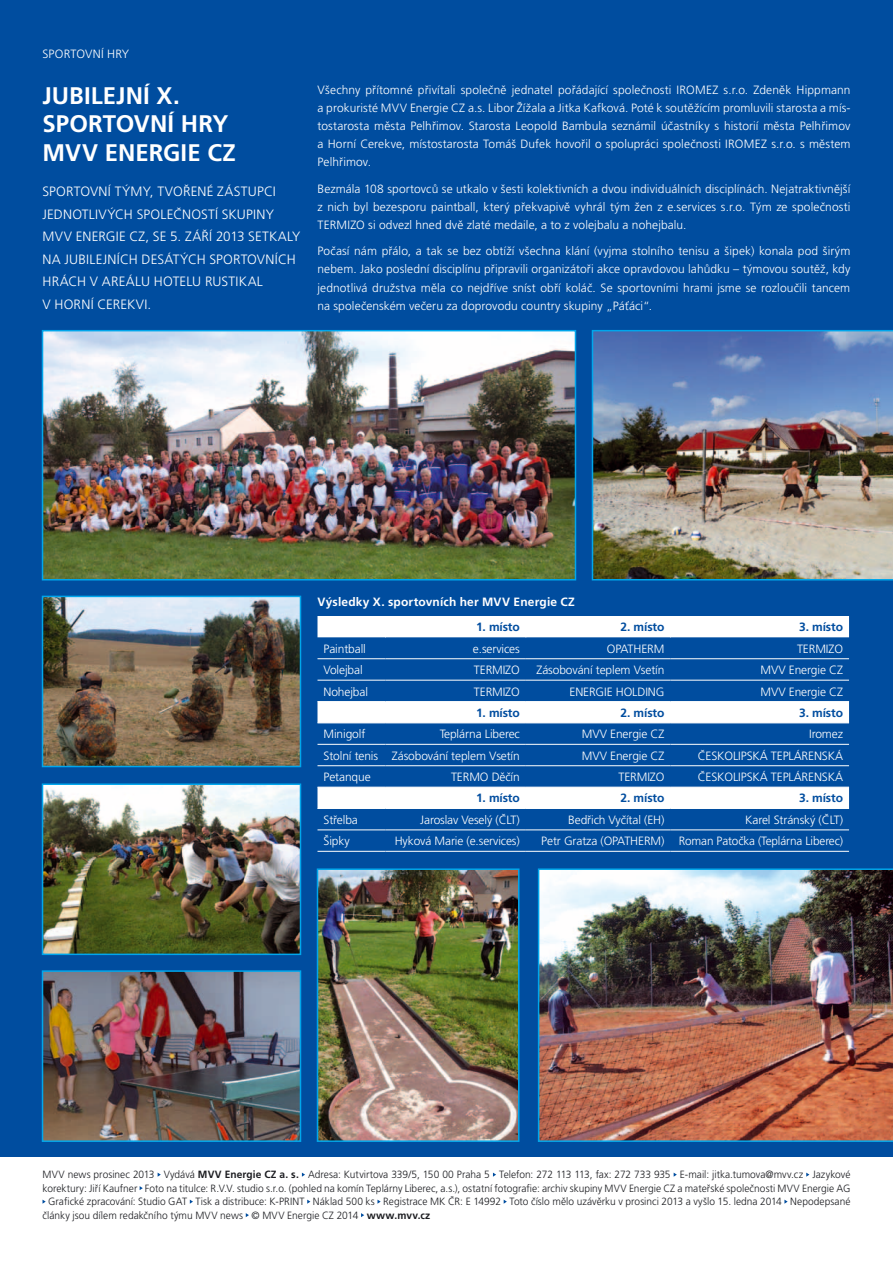
<style>
.page{position:relative;width:893px;height:1263px;background:#fff}
.page>*{position:absolute;margin:0;border:0;box-sizing:border-box;transform-origin:0 0}
.t1{font:700 24px/28.5px "Frutiger CE";letter-spacing:.005em;color:#fff}
.t2{font:300 13.5px "Frutiger CE";letter-spacing:.005em;color:#fff}
.t3{font:300 12px/18px "Frutiger CE";letter-spacing:-.01em;color:#fff;text-align:justify}
.t4{font:700 12px "Frutiger CE";letter-spacing:-.01em;color:#004d9f}
.t5{font:700 12px "Frutiger CE";letter-spacing:.015em;color:#fff}
.t6{font:300 12px "Frutiger CE";letter-spacing:.015em;color:#fff}
.t7{font:300 10.5px "Frutiger CE";color:#1b1c20}
.s1{font-weight:700}
</style>
<div class="page">
<div style="left:0;top:0;width:893px;height:1157px;background:#004d9f"></div>
<img style="left:592px;top:330px;width:301px;height:250px">
<svg style="left:806px;top:1172px;width:3px;height:5px"></svg>
<svg style="left:377px;top:1199px;width:4px;height:5px"></svg>
<svg style="left:784px;top:1199px;width:4px;height:5px"></svg>
<img style="left:45px;top:333px;width:528px;height:244px">
<div style="left:42px;top:330px;width:534px;height:250px;border:2px solid #00a6eb"></div>
<img style="left:45px;top:786px;width:253px;height:166px">
<div style="left:42px;top:783px;width:259px;height:172px;border:2px solid #00a6eb"></div>
<img style="left:320px;top:871px;width:196px;height:268px">
<div style="left:317px;top:868px;width:202px;height:274px;border:2px solid #00a6eb"></div>
<img style="left:45px;top:973px;width:253px;height:166px">
<div style="left:42px;top:970px;width:259px;height:172px;border:2px solid #00a6eb"></div>
<img style="left:538px;top:868px;width:355px;height:274px">
<img style="left:45px;top:599px;width:253px;height:165px">
<div style="left:42px;top:596px;width:259px;height:171px;border:2px solid #00a6eb"></div>
<svg style="left:317px;top:616px;width:532px;height:192px"></svg>
<svg style="left:385px;top:616px;width:1px;height:21px"></svg>
<svg style="left:525px;top:616px;width:1px;height:21px"></svg>
<svg style="left:670px;top:616px;width:1px;height:21px"></svg>
<hr style="left:317px;top:658px;width:69px;height:1px;background:#fff">
<hr style="left:386px;top:658px;width:140px;height:1px;background:#fff">
<hr style="left:526px;top:658px;width:144px;height:1px;background:#fff">
<hr style="left:670px;top:658px;width:179px;height:1px;background:#fff">
<hr style="left:317px;top:680px;width:69px;height:1px;background:#fff">
<hr style="left:386px;top:680px;width:140px;height:1px;background:#fff">
<hr style="left:526px;top:680px;width:144px;height:1px;background:#fff">
<hr style="left:670px;top:680px;width:179px;height:1px;background:#fff">
<hr style="left:317px;top:701px;width:69px;height:1px;background:#fff">
<hr style="left:386px;top:701px;width:140px;height:1px;background:#fff">
<hr style="left:526px;top:701px;width:144px;height:1px;background:#fff">
<hr style="left:670px;top:701px;width:179px;height:1px;background:#fff">
<hr style="left:317px;top:723px;width:69px;height:1px;background:#fff">
<hr style="left:386px;top:723px;width:140px;height:1px;background:#fff">
<hr style="left:526px;top:723px;width:144px;height:1px;background:#fff">
<hr style="left:670px;top:723px;width:179px;height:1px;background:#fff">
<hr style="left:317px;top:744px;width:69px;height:1px;background:#fff">
<hr style="left:386px;top:744px;width:140px;height:1px;background:#fff">
<hr style="left:526px;top:744px;width:144px;height:1px;background:#fff">
<hr style="left:670px;top:744px;width:179px;height:1px;background:#fff">
<hr style="left:317px;top:765px;width:69px;height:1px;background:#fff">
<hr style="left:386px;top:765px;width:140px;height:1px;background:#fff">
<hr style="left:526px;top:765px;width:144px;height:1px;background:#fff">
<hr style="left:670px;top:765px;width:179px;height:1px;background:#fff">
<hr style="left:317px;top:787px;width:69px;height:1px;background:#fff">
<hr style="left:386px;top:787px;width:140px;height:1px;background:#fff">
<hr style="left:526px;top:787px;width:144px;height:1px;background:#fff">
<hr style="left:670px;top:787px;width:179px;height:1px;background:#fff">
<hr style="left:317px;top:808px;width:69px;height:1px;background:#fff">
<hr style="left:386px;top:808px;width:140px;height:1px;background:#fff">
<hr style="left:526px;top:808px;width:144px;height:1px;background:#fff">
<hr style="left:670px;top:808px;width:179px;height:1px;background:#fff">
<hr style="left:317px;top:830px;width:69px;height:1px;background:#fff">
<hr style="left:386px;top:830px;width:140px;height:1px;background:#fff">
<hr style="left:526px;top:830px;width:144px;height:1px;background:#fff">
<hr style="left:670px;top:830px;width:179px;height:1px;background:#fff">
<hr style="left:317px;top:851px;width:69px;height:1px;background:#fff">
<hr style="left:386px;top:851px;width:140px;height:1px;background:#fff">
<hr style="left:526px;top:851px;width:144px;height:1px;background:#fff">
<hr style="left:670px;top:851px;width:179px;height:1px;background:#fff">
<p class="t6" style="left:43px;top:47px;width:88px">SPORTOVNÍ HRY</p>
<h1 class="t1" style="left:43px;top:81px;width:195px">JUBILEJNÍ X.<br>SPORTOVNÍ HRY<br>MVV ENERGIE CZ</h1>
<p class="t2" style="left:43px;top:184px;width:16px">Sportovn</p>
<p class="t2" style="left:108px;top:184px;width:17px">í týmy</p>
<p class="t2" style="left:150px;top:184px;width:17px">, tvořené</p>
<p class="t2" style="left:217px;top:184px;width:9px">zástupci</p>
<p class="t2" style="left:43px;top:206px;width:9px">jednotlivých</p>
<p class="t2" style="left:137px;top:206px;width:9px">společnost</p>
<p class="t2" style="left:215px;top:206px;width:16px">í skupiny</p>
<p class="t2" style="left:43px;top:229px;width:48px">MVV Energie</p>
<p class="t2" style="left:129px;top:229px;width:128px">CZ, se 5. Září 2013 setkaly</p>
<p class="t2" style="left:43px;top:251px;width:8px">najubilejn</p>
<p class="t2" style="left:117px;top:251px;width:34px">ích desátých</p>
<p class="t2" style="left:209px;top:251px;width:9px">sportovn</p>
<p class="t2" style="left:275px;top:251px;width:13px">ích</p>
<p class="t2" style="left:42px;top:274px;width:10px">hrách</p>
<p class="t2" style="left:90px;top:274px;width:9px">vareálu</p>
<p class="t2" style="left:154px;top:274px;width:9px">hotelu</p>
<p class="t2" style="left:205px;top:274px;width:16px">Rustikal</p>
<p class="t2" style="left:42px;top:296px;width:31px">v Horn</p>
<p class="t2" style="left:91px;top:296px;width:23px">í Cerekvi</p>
<p class="t2" style="left:148px;top:296px;width:5px">.</p>
<p class="t3" style="left:317px;top:81px;width:534px">Všechny přítomné přivítali společně jednatel pořádající společnosti IROMEZ s.r.o. Zdeněk Hippmann a prokuristé MVV Energie CZ a.s. Libor Žížala a Jitka Kafková. Poté k soutěžícím promluvili starosta a mís&shy;tostarosta města Pelhřimov. Starosta Leopold Bambula seznámil účastníky s historií města Pelhřimov a Horní Cerekve, místostarosta Tomáš Dufek hovořil o spolupráci společnosti IROMEZ s.r.o. s městem Pelhřimov.</p>
<p class="t3" style="left:317px;top:180px;width:534px">Bezmála 108 sportovců se utkalo v šesti kolektivních a dvou individuálních disciplínách. Nejatraktivnější z nich byl bezesporu paintball, který překvapivě vyhrál tým žen z e.services s.r.o. Tým ze společnosti TERMIZO si odvezl hned dvě zlaté medaile, a to z volejbalu a nohejbalu.</p>
<p class="t3" style="left:317px;top:242px;width:534px">Počasí nám přálo, a tak se bez obtíží všechna klání (vyjma stolního tenisu a šipek) konala pod širým nebem. Jako poslední disciplínu připravili organizátoři akce opravdovou lahůdku – týmovou soutěž, kdy jednotlivá družstva měla co nejdříve sníst obří koláč. Se sportovními hrami jsme se rozloučili tancem na společenském večeru za doprovodu country skupiny „Páťáci“.</p>
<p class="t5" style="left:317px;top:595px;width:259px">Výsledky X. sportovních her MVV Energie CZ</p>
<p class="t4" style="left:476px;top:620px;width:45px">1. místo</p>
<p class="t4" style="left:621px;top:620px;width:45px">2. místo</p>
<p class="t4" style="left:799px;top:620px;width:45px">3. místo</p>
<p class="t3" style="left:323px;top:639px;width:44px">Paintball</p>
<p class="t3" style="left:473px;top:639px;width:48px">e.services</p>
<p class="t3" style="left:607px;top:639px;width:59px">OPATHERM</p>
<p class="t3" style="left:797px;top:639px;width:47px">TERMIZO</p>
<p class="t3" style="left:323px;top:661px;width:41px">Volejbal</p>
<p class="t3" style="left:474px;top:661px;width:47px">TERMIZO</p>
<p class="t3" style="left:536px;top:661px;width:129px">Zásobování teplem Vsetín</p>
<p class="t3" style="left:761px;top:661px;width:84px">MVV Energie CZ</p>
<p class="t3" style="left:323px;top:682px;width:46px">Nohejbal</p>
<p class="t3" style="left:474px;top:682px;width:47px">TERMIZO</p>
<p class="t3" style="left:569px;top:682px;width:96px">ENERGIE HOLDING</p>
<p class="t3" style="left:761px;top:682px;width:84px">MVV Energie CZ</p>
<p class="t4" style="left:476px;top:706px;width:45px">1. místo</p>
<p class="t4" style="left:621px;top:706px;width:45px">2. místo</p>
<p class="t4" style="left:799px;top:706px;width:45px">3. místo</p>
<p class="t3" style="left:323px;top:725px;width:43px">Minigolf</p>
<p class="t3" style="left:440px;top:725px;width:82px">Teplárna Liberec</p>
<p class="t3" style="left:582px;top:725px;width:84px">MVV Energie CZ</p>
<p class="t3" style="left:809px;top:725px;width:35px">Iromez</p>
<p class="t3" style="left:323px;top:746px;width:198px">Stolní tenis Zásobování teplem Vsetín</p>
<p class="t3" style="left:582px;top:746px;width:84px">MVV Energie CZ</p>
<p class="t3" style="left:698px;top:746px;width:147px">ČESKOLIPSKÁ TEPLÁRENSKÁ</p>
<p class="t3" style="left:323px;top:768px;width:49px">Petanque</p>
<p class="t3" style="left:451px;top:768px;width:70px">TERMO Děčín</p>
<p class="t3" style="left:618px;top:768px;width:47px">TERMIZO</p>
<p class="t3" style="left:698px;top:768px;width:147px">ČESKOLIPSKÁ TEPLÁRENSKÁ</p>
<p class="t4" style="left:476px;top:791px;width:45px">1. místo</p>
<p class="t4" style="left:621px;top:791px;width:45px">2. místo</p>
<p class="t4" style="left:799px;top:791px;width:45px">3. místo</p>
<p class="t3" style="left:323px;top:811px;width:36px">Střelba</p>
<p class="t3" style="left:420px;top:811px;width:101px">Jaroslav Veselý (ČLT)</p>
<p class="t3" style="left:568px;top:811px;width:98px">Bedřich Vyčítal (EH)</p>
<p class="t3" style="left:745px;top:811px;width:99px">Karel Stránský (ČLT)</p>
<p class="t3" style="left:323px;top:832px;width:28px">Šipky</p>
<p class="t3" style="left:395px;top:832px;width:127px">Hyková Marie (e.services)</p>
<p class="t3" style="left:541px;top:832px;width:303px">Petr Gratza (OPATHERM) Roman Patočka (Teplárna Liberec)</p>
<p class="t7" style="left:43px;top:1168px;width:809px">MVV news prosinec 2013 Vydává <span class="s1">MVV Energie CZ a. s.</span> Adresa: Kutvirtova 339/5, 150 00 Praha 5 Telefon: 272 113 113, fax: 272 733 935 E-mail: jitka.tumova@mvv.cz Jazykové</p>
<p class="t7" style="left:43px;top:1182px;width:809px">korektury: Jiří Kaufner Foto na titulce: R.V.V. studio s.r.o. (pohled na komín Teplárny Liberec, a.s.), ostatní fotografie: archiv skupiny MVV Energie CZ a mateřské společnosti MVV Energie AG</p>
<p class="t7" style="left:48px;top:1195px;width:804px">Grafické zpracování: Studio GAT Tisk a distribuce: K-PRINT Náklad 500 ks Registrace MK ČR: E 14992 Toto číslo mělo uzávěrku v prosinci 2013 a vyšlo 15. ledna 2014 Nepodepsané</p>
<p class="t7" style="left:43px;top:1209px;width:389px">články jsou dílem redakčního týmu MVV news © MVV Energie CZ 2014 <span class="s1">www.mvv.cz</span></p>
</div>
